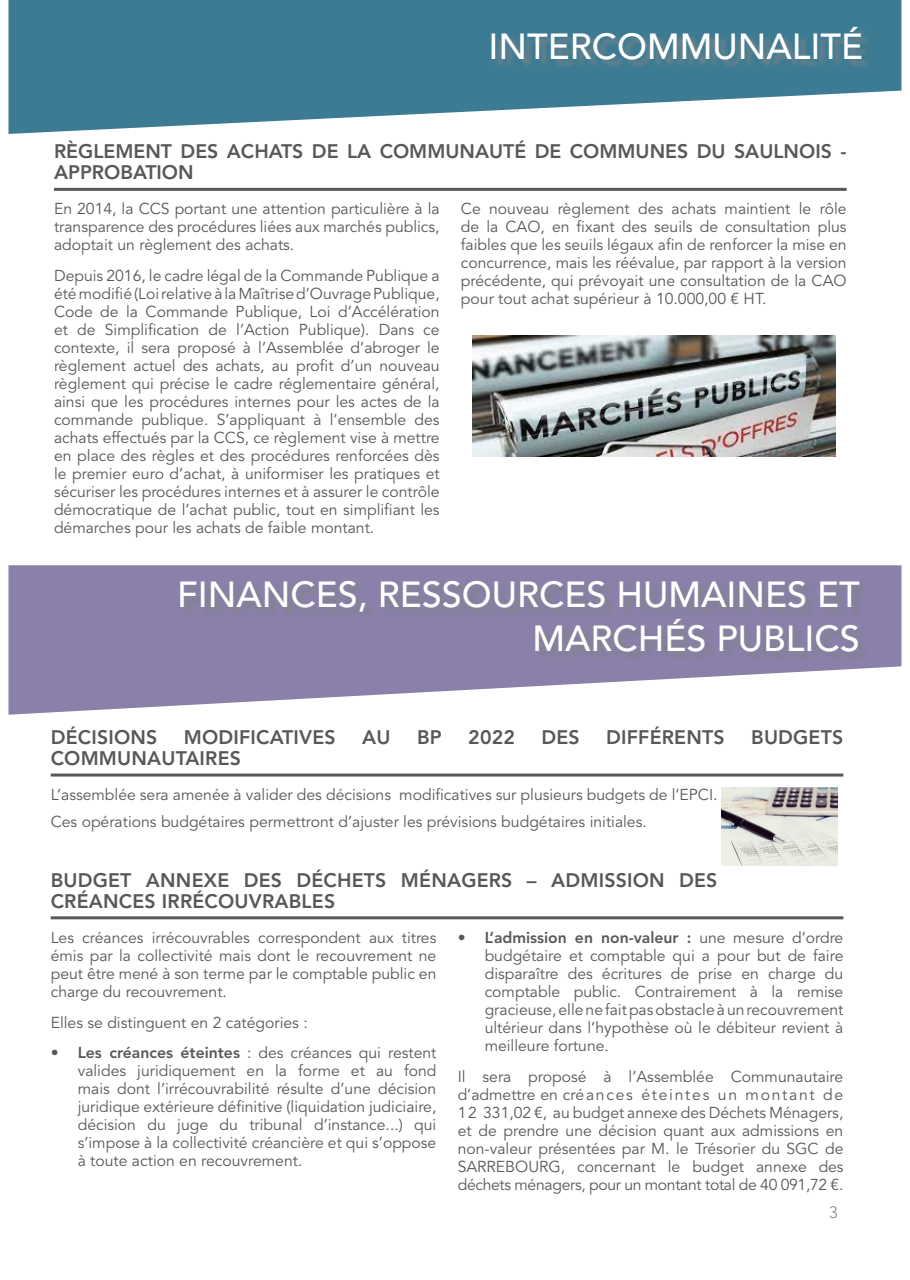
<style>
.page{position:relative;width:910px;height:1280px;background:#fff}
.page>*{position:absolute;margin:0;border:0;box-sizing:border-box;transform-origin:0 0}
.Nom_pole_encart{font:500 36px/43.2px "Avenir LT Std";color:#fff;text-align:right}
.Titre_point_ODJ{font:800 19.5px/21px "Avenir LT Pro";letter-spacing:.01em;color:#57585a}
.t1{font:300 16.5px "Avenir LT Std";color:#828487}
.Article_point_ODJ{font:15.75px/18px "Avenir LT Pro";color:#57585a;text-align:justify}
.s1{font-weight:800}
</style>
<div class="page">
<svg style="left:9px;top:0;width:892px;height:134px;fill:#3c7b93"></svg>
<div style="left:494px;top:28px;width:378px;height:42px;background:#828487;opacity:.75"></div>
<hr style="left:54px;top:188px;width:793px;height:3px;background:#57585a">
<svg style="left:9px;top:565px;width:892px;height:150px;fill:#8a80a9"></svg>
<div style="left:182px;top:583px;width:688px;height:78px;background:#828487;opacity:.75"></div>
<hr style="left:51px;top:773px;width:792px;height:3px;background:#57585a">
<hr style="left:51px;top:916px;width:792px;height:3px;background:#57585a">
<img style="left:472px;top:336px;width:364px;height:120px">
<img style="left:722px;top:788px;width:116px;height:77px">
<p class="Nom_pole_encart" style="left:489px;top:26px;width:376px">INTERCOMMUNALITÉ</p>
<p class="Titre_point_ODJ" style="left:54px;top:141px;width:794px">RÈGLEMENT DES ACHATS DE LA COMMUNAUTÉ DE COMMUNES DU SAULNOIS -<br>APPROBATION</p>
<p class="Article_point_ODJ" style="left:54px;top:200px;width:387px">En 2014, la CCS portant une attention particulière à la transparence des procédures liées aux marchés publics, adoptait un règlement des achats.</p>
<p class="Article_point_ODJ" style="left:54px;top:267px;width:387px">Depuis 2016, le cadre légal de la Commande Publique a été modifié (Loi relative à la Maîtrise d’Ouvrage Publique, Code de la Commande Publique, Loi d’Accélération et de Simplification de l’Action Publique). Dans ce contexte, il sera proposé à l’Assemblée d’abroger le règlement actuel des achats, au profit d’un nouveau règlement qui précise le cadre réglementaire général, ainsi que les procédures internes pour les actes de la commande publique. S’appliquant à l’ensemble des achats effectués par la CCS, ce règlement vise à mettre en place des règles et des procédures renforcées dès le premier euro d’achat, à uniformiser les pratiques et sécuriser les procédures internes et à assurer le contrôle démocratique de l’achat public, tout en simplifiant les démarches pour les achats de faible montant.</p>
<p class="Article_point_ODJ" style="left:461px;top:200px;width:387px">Ce nouveau règlement des achats maintient le rôle de la CAO, en fixant des seuils de consultation plus faibles que les seuils légaux afin de renforcer la mise en concurrence, mais les réévalue, par rapport à la version précédente, qui prévoyait une consultation de la CAO pour tout achat supérieur à 10.000,00 € HT.</p>
<p class="Nom_pole_encart" style="left:177px;top:574px;width:684px">FINANCES, RESSOURCES HUMAINES ET<br>MARCHÉS PUBLICS</p>
<p class="Titre_point_ODJ" style="left:51px;top:727px;width:108px">DÉCISIONS</p>
<p class="Titre_point_ODJ" style="left:184px;top:727px;width:153px">MODIFICATIVES</p>
<p class="Titre_point_ODJ" style="left:362px;top:727px;width:30px">AU</p>
<p class="Titre_point_ODJ" style="left:417px;top:727px;width:26px">BP</p>
<p class="Titre_point_ODJ" style="left:468px;top:727px;width:48px">2022</p>
<p class="Titre_point_ODJ" style="left:541px;top:727px;width:40px">DES</p>
<p class="Titre_point_ODJ" style="left:606px;top:727px;width:120px">DIFFÉRENTS</p>
<p class="Titre_point_ODJ" style="left:751px;top:727px;width:94px">BUDGETS</p>
<p class="Titre_point_ODJ" style="left:51px;top:748px;width:192px">COMMUNAUTAIRES</p>
<p class="Article_point_ODJ" style="left:51px;top:786px;width:668px">L’assemblée sera amenée à valider des décisions modificatives sur plusieurs budgets de l’EPCI.</p>
<p class="Article_point_ODJ" style="left:51px;top:812px;width:598px">Ces opérations budgétaires permettront d’ajuster les prévisions budgétaires initiales.</p>
<p class="Titre_point_ODJ" style="left:51px;top:870px;width:668px">BUDGET ANNEXE DES DÉCHETS MÉNAGERS – ADMISSION DES<br>CRÉANCES IRRÉCOUVRABLES</p>
<p class="Article_point_ODJ" style="left:51px;top:929px;width:387px">Les créances irrécouvrables correspondent aux titres émis par la collectivité mais dont le recouvrement ne peut être mené à son terme par le comptable public en charge du recouvrement.</p>
<p class="Article_point_ODJ" style="left:51px;top:1013px;width:258px">Elles se distinguent en 2 catégories :</p>
<p class="Article_point_ODJ" style="left:78px;top:1044px;width:360px;text-indent:-27px"><span class="s1">• Les créances éteintes</span> : des créances qui restent valides juridiquement en la forme et au fond mais dont l’irrécouvrabilité résulte d’une décision juridique extérieure définitive (liquidation judiciaire, décision du juge du tribunal d’instance...) qui s’impose à la collectivité créancière et qui s’oppose à toute action en recouvrement.</p>
<p class="Article_point_ODJ" style="left:485px;top:929px;width:360px;text-indent:-27px"><span class="s1">• L’admission en non-valeur :</span> une mesure d’ordre budgétaire et comptable qui a pour but de faire disparaître des écritures de prise en charge du comptable public. Contrairement à la remise gracieuse, elle ne fait pas obstacle à un recouvrement ultérieur dans l’hypothèse où le débiteur revient à meilleure fortune.</p>
<p class="Article_point_ODJ" style="left:458px;top:1067px;width:387px">Il sera proposé à l’Assemblée Communautaire d’admettre en créances éteintes un montant de 12 331,02 €, au budget annexe des Déchets Ménagers, et de prendre une décision quant aux admissions en non-valeur présentées par M. le Trésorier du SGC de SARREBOURG, concernant le budget annexe des déchets ménagers, pour un montant total de 40 091,72 €.</p>
<p class="t1" style="left:829px;top:1203px;width:10px">3</p>
</div>
